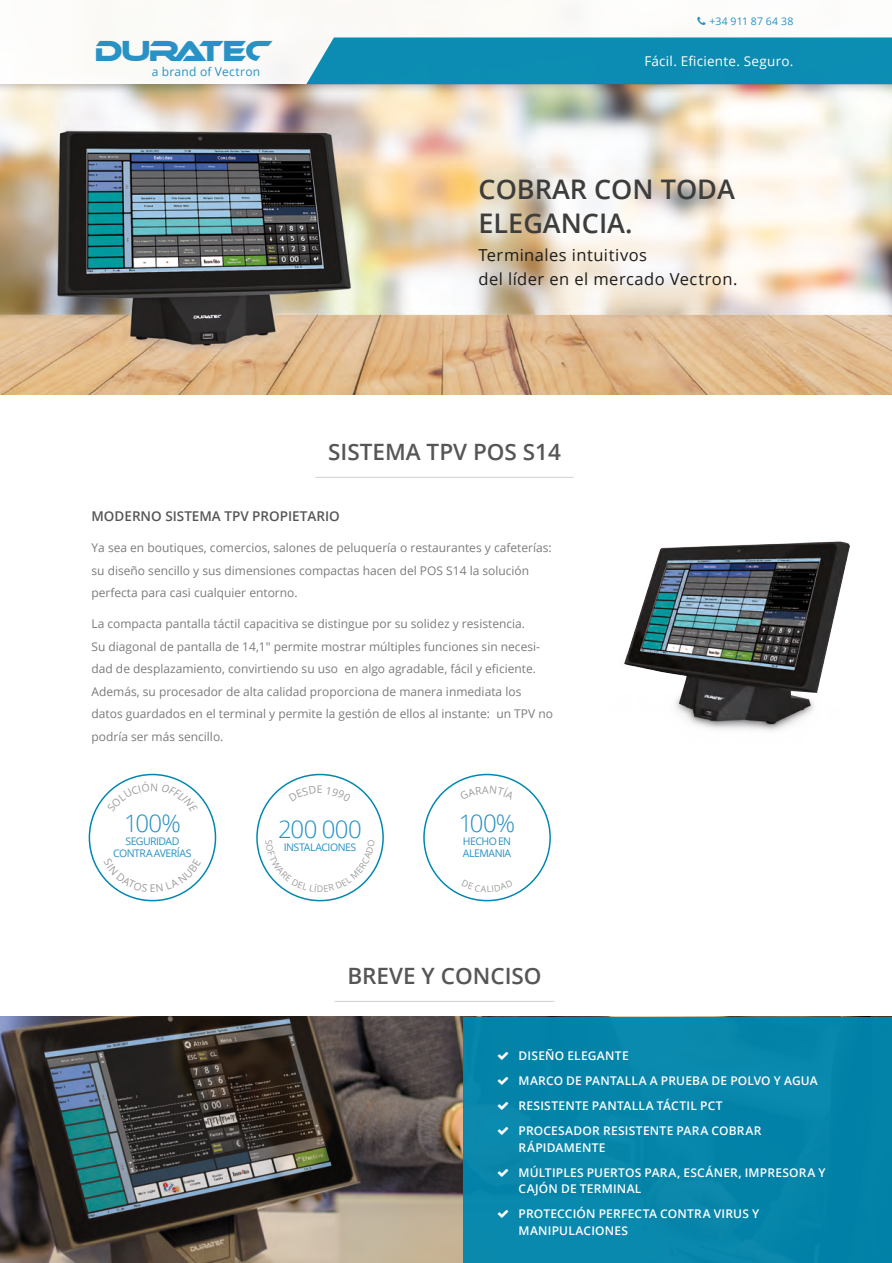
<style>
.page{position:relative;width:892px;height:1263px;background:#fff}
.page>*{position:absolute;margin:0;border:0;box-sizing:border-box;transform-origin:0 0}
.t1{font:30px "Duratec";color:#2892c4}
.Header_Bild__Headlin{font:600 27px "Open Sans";color:#3d3d3c}
.Stempel__Infotext_gr{font:300 24px "Open Sans";letter-spacing:-.025em;color:#2892c4}
.Body__Headline{font:600 22.5px "Open Sans";color:#575656}
.Header_Bild__Subline{font:16.5px/24px "Open Sans";letter-spacing:.025em;color:#1c1c1b}
.Body__Subline{font:600 13.5px "Open Sans";color:#575656}
.t2{font:13.5px "Open Sans";letter-spacing:.02em;color:#fff}
.Body__Fließtext{font:12px/22.5px "Open Sans";color:#7b7b7b}
.t3{font:600 12px/16.5px "Open Sans";letter-spacing:.02em;color:#fff}
.t4{font:12px "Open Sans";letter-spacing:.025em;color:#2892c4}
.Stempel__Infotext_kl{font:10.5px "Open Sans";letter-spacing:-.05em;color:#2892c4}
.Stempel__Infotext_kl-2{font:10.5px "Open Sans";letter-spacing:.025em;color:#2892c4}
</style>
<div class="page">
<img style="left:0;top:94px;width:892px;height:301px">
<img style="left:624px;top:541px;width:226px;height:190px">
<img style="left:0;top:1016px;width:463px;height:247px">
<div style="left:463px;top:1016px;width:429px;height:247px;background:#0087af"></div>
<hr style="left:315px;top:477px;width:258px;height:1px;background:#d0d0d0">
<hr style="left:335px;top:1001px;width:219px;height:1px;background:#d0d0d0">
<div style="left:0;top:0;width:892px;height:94px;background:#1c1c1b;opacity:.25"></div>
<div style="left:0;top:0;width:892px;height:84px;background:#fcfbf8"></div>
<div style="left:306px;top:37px;width:586px;height:47px;background:#0c8cb2"></div>
<svg style="left:498px;top:1105px;width:10px;height:5px"></svg>
<svg style="left:498px;top:1127px;width:10px;height:8px"></svg>
<svg style="left:498px;top:1169px;width:10px;height:7px"></svg>
<svg style="left:107px;top:781px;width:91px;height:14px"></svg>
<svg style="left:104px;top:876px;width:97px;height:16px"></svg>
<svg style="left:265px;top:867px;width:109px;height:25px"></svg>
<h1 class="t1" style="left:95px;top:35px;width:181px">D</h1>
<p class="t4" style="left:152px;top:64px;width:110px">a brand of Vectron</p>
<p class="Stempel__Infotext_kl-2" style="left:709px;top:14px;width:85px">+34 911 87 64 38</p>
<p class="t2" style="left:644px;top:52px;width:150px">Fácil. Eficiente. Seguro.</p>
<p class="Header_Bild__Headlin" style="left:478px;top:170px;width:258px">COBRAR CON TODA</p>
<p class="Header_Bild__Headlin" style="left:478px;top:205px;width:155px">ELEGANCIA.</p>
<p class="Header_Bild__Subline" style="left:478px;top:243px;width:260px">Terminales intuitivos<br>del líder en el mercado Vectron.</p>
<p class="Body__Headline" style="left:328px;top:436px;width:234px">SISTEMA TPV POS S14</p>
<p class="Body__Subline" style="left:91px;top:507px;width:250px">MODERNO SISTEMA TPV PROPIETARIO</p>
<p class="Body__Fließtext" style="left:91px;top:536px;width:462px">Ya sea en boutiques, comercios, salones de peluquería o restaurantes y cafeterías: su diseño sencillo y sus dimensiones compactas hacen del POS S14 la solución perfecta para casi cualquier entorno.</p>
<p class="Body__Fließtext" style="left:91px;top:612px;width:463px">La compacta pantalla táctil capacitiva se distingue por su solidez y resistencia.<br>Su diagonal de pantalla de 14,1" permite mostrar múltiples funciones sin necesi&shy;dad de desplazamiento, convirtiendo su uso en algo agradable, fácil y eficiente.<br>Además, su procesador de alta calidad proporciona de manera inmediata los datos guardados en el terminal y permite la gestión de ellos al instante: un TPV no podría ser más sencillo.</p>
<p class="Stempel__Infotext_gr" style="left:124px;top:807px;width:58px">100%</p>
<p class="Stempel__Infotext_kl" style="left:125px;top:833px;width:55px">SEGURIDAD</p>
<p class="Stempel__Infotext_kl" style="left:113px;top:846px;width:80px">CONTRA AVERÍAS</p>
<p class="Stempel__Infotext_gr" style="left:278px;top:813px;width:85px">200 000</p>
<p class="Stempel__Infotext_kl" style="left:284px;top:840px;width:74px">INSTALACIONES</p>
<p class="Stempel__Infotext_gr" style="left:459px;top:807px;width:58px">100%</p>
<p class="Stempel__Infotext_kl" style="left:463px;top:833px;width:50px">HECHO EN</p>
<p class="Stempel__Infotext_kl" style="left:463px;top:846px;width:50px">ALEMANIA</p>
<p class="Body__Headline" style="left:347px;top:960px;width:196px">BREVE Y CONCISO</p>
<p class="t3" style="left:518px;top:1047px;width:112px">DISEÑO ELEGANTE</p>
<p class="t3" style="left:518px;top:1072px;width:301px">MARCO DE PANTALLA A PRUEBA DE POLVO Y AGUA</p>
<p class="t3" style="left:518px;top:1097px;width:206px">RESISTENTE PANTALLA TÁCTIL PCT</p>
<p class="t3" style="left:518px;top:1122px;width:244px">PROCESADOR RESISTENTE PARA COBRAR<br>RÁPIDAMENTE</p>
<p class="t3" style="left:518px;top:1163px;width:308px">MÚLTIPLES PUERTOS PARA, ESCÁNER, IMPRESORA Y<br>CAJÓN DE TERMINAL</p>
<p class="t3" style="left:518px;top:1205px;width:242px">PROTECCIÓN PERFECTA CONTRA VIRUS Y<br>MANIPULACIONES</p>
</div>
